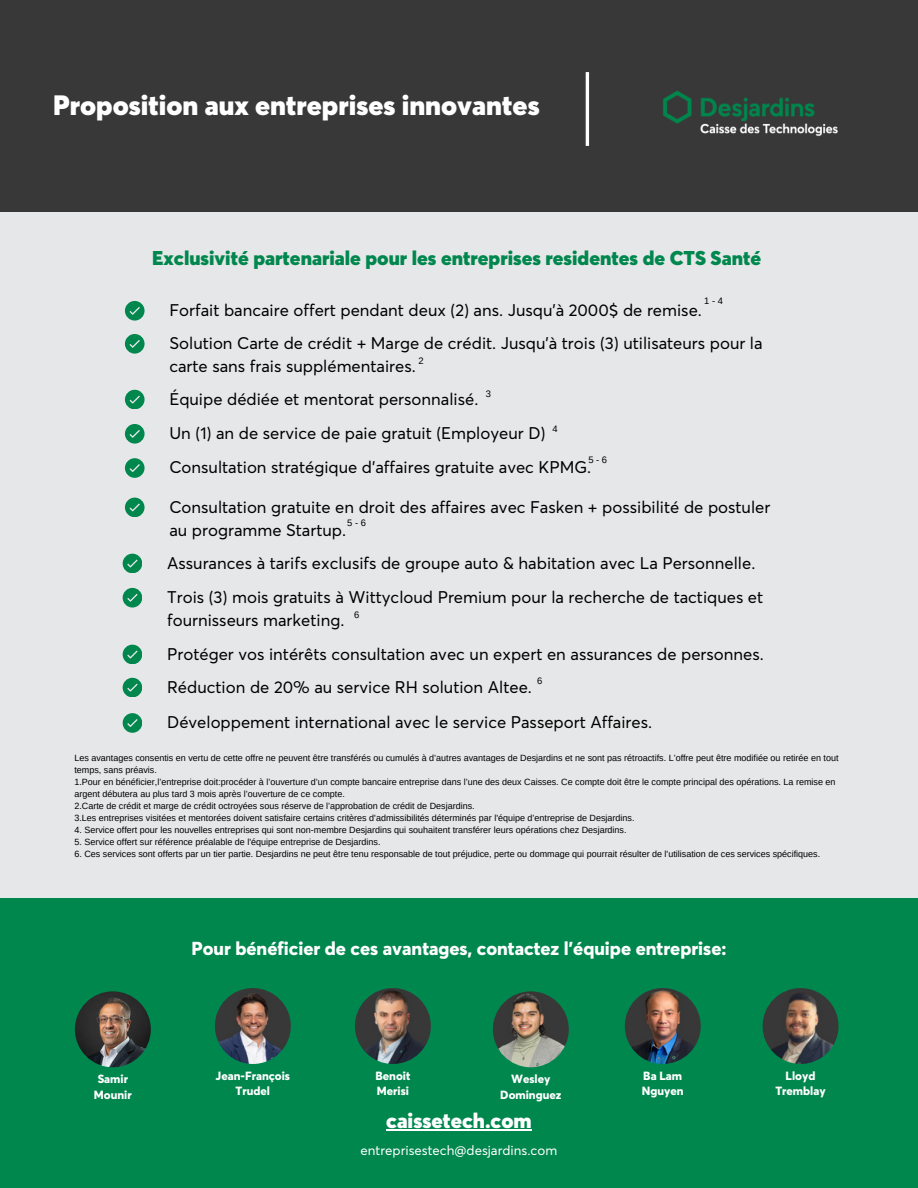
<style>
.page{position:relative;width:918px;height:1188px;background:#e6e7e8}
.page>*{position:absolute;margin:0;border:0;box-sizing:border-box;transform-origin:0 0}
.t1{font:900 27.6px "Averta";color:#fff}
.t2{font:900 20.85px "Averta";color:#fff}
.t3{font:900 19.65px "Averta";color:#00874e}
.t4{font:800 18.6px "Averta";color:#fff}
.t5{font:16.65px/23px "Averta";color:#000}
.t6{font:13.35px "Averta";color:#fff}
.t7{font:800 11.7px/15.6px "Averta";color:#fff;text-align:center}
.t8{font:9.45px "Arimo";color:#000}
.t9{font:9px/12px "Arimo";color:#000}
</style>
<div class="page">
<div style="left:0;top:0;width:918px;height:212px;background:#383838"></div>
<div style="left:0;top:898px;width:918px;height:290px;background:#00874e"></div>
<hr style="left:586px;top:72px;width:3px;height:74px;background:#fff">
<svg style="left:125px;top:301px;width:19px;height:19px"></svg>
<svg style="left:125px;top:390px;width:19px;height:19px"></svg>
<svg style="left:125px;top:424px;width:19px;height:19px"></svg>
<svg style="left:125px;top:458px;width:19px;height:19px"></svg>
<svg style="left:125px;top:498px;width:19px;height:19px"></svg>
<svg style="left:123px;top:554px;width:19px;height:19px"></svg>
<svg style="left:123px;top:588px;width:19px;height:19px"></svg>
<svg style="left:123px;top:645px;width:19px;height:19px"></svg>
<svg style="left:123px;top:678px;width:19px;height:19px"></svg>
<svg style="left:123px;top:713px;width:19px;height:19px"></svg>
<svg style="left:125px;top:334px;width:19px;height:19px"></svg>
<img style="left:75px;top:991px;width:76px;height:76px;border-radius:50%">
<img style="left:215px;top:988px;width:76px;height:76px;border-radius:50%">
<img style="left:355px;top:988px;width:76px;height:76px;border-radius:50%">
<img style="left:493px;top:991px;width:76px;height:76px;border-radius:50%">
<img style="left:625px;top:988px;width:76px;height:76px;border-radius:50%">
<img style="left:763px;top:988px;width:76px;height:76px;border-radius:50%">
<hr style="left:386px;top:1129px;width:146px;height:2px;background:#fff">
<img style="left:663px;top:90px;width:175px;height:46px">
<p class="t1" style="left:53px;top:88px;width:488px">Proposition aux entreprises innovantes</p>
<p class="t3" style="left:152px;top:246px;width:610px">Exclusivité partenariale pour les entreprises residentes de CTS Santé</p>
<h4 class="t5" style="left:169px;top:299px;width:534px">Forfait bancaire offert pendant deux (2) ans. Jusqu'à 2000$ de remise.</h4>
<p class="t8" style="left:704px;top:296px;width:20px">1 - 4</p>
<p class="t5" style="left:169px;top:332px;width:595px">Solution Carte de crédit + Marge de crédit. Jusqu'à trois (3) utilisateurs pour la carte sans frais supplémentaires.</p>
<p class="t8" style="left:419px;top:355px;width:7px">2</p>
<p class="t5" style="left:169px;top:387px;width:310px">Équipe dédiée et mentorat personnalisé.</p>
<h4 class="t5" style="left:169px;top:422px;width:378px">Un (1) an de service de paie gratuit (Employeur D)</h4>
<p class="t5" style="left:169px;top:456px;width:423px">Consultation stratégique d'affaires gratuite avec KPMG.</p>
<p class="t5" style="left:169px;top:495px;width:602px">Consultation gratuite en droit des affaires avec Fasken + possibilité de postuler au programme Startup.</p>
<h4 class="t5" style="left:167px;top:551px;width:590px">Assurances à tarifs exclusifs de groupe auto &amp; habitation avec La Personnelle.</h4>
<p class="t5" style="left:167px;top:585px;width:598px">Trois (3) mois gratuits à Wittycloud Premium pour la recherche de tactiques et fournisseurs marketing.</p>
<h4 class="t5" style="left:167px;top:642px;width:598px">Protéger vos intérêts consultation avec un expert en assurances de personnes.</h4>
<p class="t5" style="left:167px;top:675px;width:366px">Réduction de 20% au service RH solution Altee.</p>
<h4 class="t5" style="left:167px;top:711px;width:487px">Développement international avec le service Passeport Affaires.</h4>
<p class="t8" style="left:486px;top:389px;width:7px">3</p>
<h3 class="t8" style="left:553px;top:423px;width:7px">4</h3>
<p class="t8" style="left:588px;top:455px;width:20px">5 - 6</p>
<p class="t8" style="left:347px;top:517px;width:20px">5 - 6</p>
<p class="t8" style="left:354px;top:609px;width:7px">6</p>
<p class="t8" style="left:537px;top:675px;width:7px">6</p>
<p class="t9" style="left:74px;top:752px;width:766px">Les avantages consentis en vertu de cette offre ne peuvent être transférés ou cumulés à d’autres avantages de Desjardins et ne sont pas rétroactifs. L’offre peut être modifiée ou retirée en tout temps, sans préavis.</p>
<p class="t9" style="left:74px;top:776px;width:763px">1.Pour en bénéficier,l’entreprise doit:procéder à l’ouverture d’un compte bancaire entreprise dans l’une des deux Caisses. Ce compte doit être le compte principal des opérations. La remise en argent débutera au plus tard 3 mois après l’ouverture de ce compte.</p>
<h4 class="t9" style="left:74px;top:800px;width:402px">2.Carte de crédit et marge de crédit octroyées sous réserve de l’approbation de crédit de Desjardins.</h4>
<p class="t9" style="left:74px;top:812px;width:562px">3.Les entreprises visitées et mentorées doivent satisfaire certains critères d'admissibilités déterminés par l'équipe d’entreprise de Desjardins.</p>
<h4 class="t9" style="left:74px;top:824px;width:554px">4. Service offert pour les nouvelles entreprises qui sont non-membre Desjardins qui souhaitent transférer leurs opérations chez Desjardins.</h4>
<p class="t9" style="left:74px;top:836px;width:308px">5. Service offert sur référence préalable de l'équipe entreprise de Desjardins.</p>
<h4 class="t9" style="left:74px;top:848px;width:747px">6. Ces services sont offerts par un tier partie. Desjardins ne peut être tenu responsable de tout préjudice, perte ou dommage qui pourrait résulter de l'utilisation de ces services spécifiques.</h4>
<h6 class="t4" style="left:191px;top:936px;width:537px">Pour bénéficier de ces avantages, contactez l'équipe entreprise:</h6>
<p class="t7" style="left:94px;top:1071px;width:39px">Samir<br>Mounir</p>
<p class="t7" style="left:216px;top:1068px;width:76px">Jean-François<br>Trudel</p>
<p class="t7" style="left:375px;top:1068px;width:36px;text-align:left">Benoit<br>Merisi</p>
<h4 class="t7" style="left:500px;top:1071px;width:63px">Wesley<br>Dominguez</h4>
<h4 class="t7" style="left:642px;top:1068px;width:43px;text-align:left">Ba Lam<br>Nguyen</h4>
<p class="t7" style="left:775px;top:1068px;width:52px">Lloyd<br>Tremblay</p>
<p class="t2" style="left:386px;top:1107px;width:147px">caissetech.com</p>
<h4 class="t6" style="left:361px;top:1142px;width:198px">entreprisestech@desjardins.com</h4>
</div>
